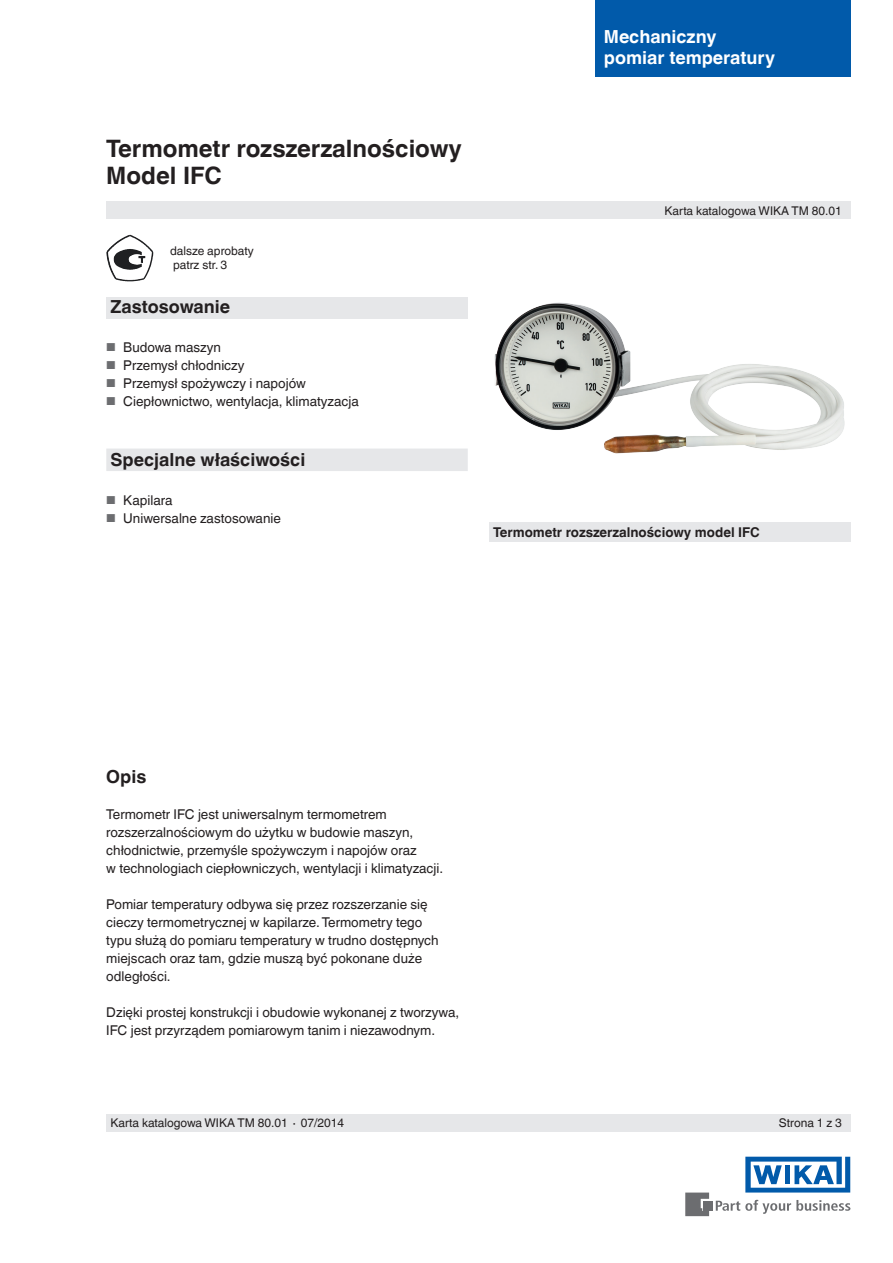
<style>
.page{position:relative;width:893px;height:1263px;background:#fff}
.page>*{position:absolute;margin:0;border:0;box-sizing:border-box;transform-origin:0 0}
._01_Headline{font:700 24px "Helvetica World";color:#231f20}
._08_Tables_-_Headlin{font:700 18px/21px "Helvetica World";color:#fff}
._03_Subheadline1_gre{font:700 18px "Helvetica World";color:#231f20}
._02_Subheadline1{font:700 18px "Helvetica World";color:#231f20}
._04_Running_text{font:13.5px/18px "Helvetica World";color:#231f20}
._03_Subheadline2{font:700 13.5px "Helvetica World";color:#231f20}
._06_Small_text{font:12px "Helvetica World";color:#231f20}
.s1{font-size:11.55px;color:#6c6d70}
</style>
<div class="page">
<div style="left:106px;top:298px;width:362px;height:21px;background:#e6e7e9"></div>
<svg style="left:716px;top:1200px;width:134px;height:14px"></svg>
<div style="left:703px;top:1201px;width:9px;height:9px;background:#6c6d70"></div>
<svg style="left:685px;top:1192px;width:24px;height:24px"></svg>
<svg style="left:745px;top:1157px;width:105px;height:35px"></svg>
<div style="left:106px;top:202px;width:744px;height:17px;background:#e6e7e9"></div>
<div style="left:106px;top:1114px;width:744px;height:17px;background:#e6e7e9"></div>
<div style="left:595px;top:0;width:255px;height:77px;background:#015aaa"></div>
<img style="left:494px;top:302px;width:351px;height:152px">
<img style="left:106px;top:235px;width:30px;height:46px">
<div style="left:489px;top:522px;width:361px;height:19px;background:#e6e7e9"></div>
<div style="left:106px;top:448px;width:362px;height:23px;background:#e6e7e9"></div>
<p class="_01_Headline" style="left:106px;top:135px;width:357px">Termometr rozszerzalnościowy</p>
<p class="_01_Headline" style="left:106px;top:162px;width:117px">Model IFC</p>
<p class="_06_Small_text" style="left:170px;top:244px;width:85px">dalsze aprobaty</p>
<p class="_06_Small_text" style="left:173px;top:257px;width:56px">patrz str. 3</p>
<p class="_02_Subheadline1" style="left:111px;top:296px;width:121px">Zastosowanie</p>
<p class="_04_Running_text" style="left:106px;top:338px;width:116px"><span class="s1">■</span> Budowa maszyn</p>
<p class="_04_Running_text" style="left:106px;top:356px;width:140px"><span class="s1">■</span> Przemysł chłodniczy</p>
<p class="_04_Running_text" style="left:106px;top:374px;width:201px"><span class="s1">■</span> Przemysł spożywczy i napojów</p>
<p class="_04_Running_text" style="left:106px;top:392px;width:254px"><span class="s1">■</span> Ciepłownictwo, wentylacja, klimatyzacja</p>
<p class="_03_Subheadline1_gre" style="left:111px;top:449px;width:196px">Specjalne właściwości</p>
<p class="_04_Running_text" style="left:106px;top:491px;width:68px"><span class="s1">■</span> Kapilara</p>
<p class="_04_Running_text" style="left:106px;top:509px;width:176px"><span class="s1">■</span> Uniwersalne zastosowanie</p>
<p class="_08_Tables_-_Headlin" style="left:604px;top:26px;width:173px">Mechaniczny pomiar temperatury</p>
<p class="_06_Small_text" style="left:665px;top:204px;width:179px">Karta katalogowa WIKA TM 80.01</p>
<p class="_03_Subheadline2" style="left:493px;top:524px;width:268px">Termometr rozszerzalnościowy model IFC</p>
<p class="_02_Subheadline1" style="left:106px;top:766px;width:42px">Opis</p>
<p class="_04_Running_text" style="left:106px;top:806px;width:312px">Termometr IFC jest uniwersalnym termometrem rozszerzalnościowym do użytku w budowie maszyn, chłodnictwie, przemyśle spożywczym i napojów oraz</p>
<p class="_04_Running_text" style="left:106px;top:860px;width:338px">w technologiach ciepłowniczych, wentylacji i klimatyzacji.</p>
<p class="_04_Running_text" style="left:106px;top:896px;width:334px">Pomiar temperatury odbywa się przez rozszerzanie się cieczy termometrycznej w kapilarze. Termometry tego typu służą do pomiaru temperatury w trudno dostępnych miejscach oraz tam, gdzie muszą być pokonane duże odległości.</p>
<p class="_04_Running_text" style="left:106px;top:1004px;width:354px">Dzięki prostej konstrukcji i obudowie wykonanej z tworzywa,<br>IFC jest przyrządem pomiarowym tanim i niezawodnym.</p>
<p class="_06_Small_text" style="left:111px;top:1116px;width:235px">Karta katalogowa WIKA TM 80.01 ∙ 07/2014</p>
<p class="_06_Small_text" style="left:779px;top:1116px;width:65px">Strona 1 z 3</p>
</div>
